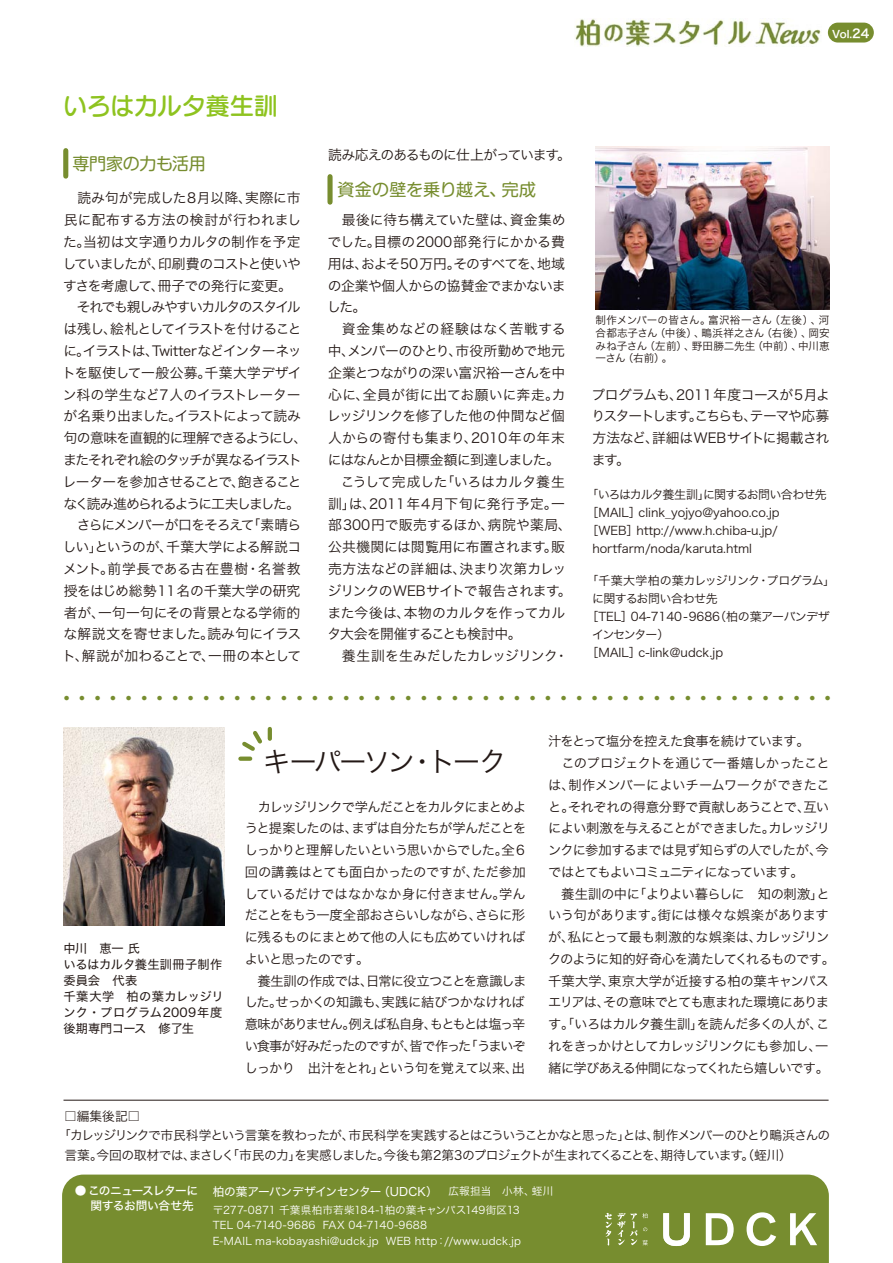
<style>
.page{position:relative;width:893px;height:1263px;background:#fff}
.page>*{position:absolute;margin:0;border:0;box-sizing:border-box;transform-origin:0 0}
.t1{font:27.6px "Hira Kaku Pro W3";letter-spacing:-.1em;color:#231815}
.t2{font:24.45px "Seurat Pro DB";letter-spacing:-.02em;color:#8ec31f}
.t3{font:16.95px "Shin M Go Pro";letter-spacing:.015em;color:#778d2f}
.t4{font:16.95px "Shin M Go Pro";letter-spacing:-.015em;color:#778d2f}
.t5{font:13.8px/21.8px "Hira Kaku Pro W3";letter-spacing:-.03em;color:#231815}
.t6{font:13.8px "Hira Kaku Pro W3";letter-spacing:-.075em;color:#231815}
.t7{font:13.35px/21.8px "Hira Kaku Pro W3";letter-spacing:-.055em;color:#231815}
.t8{font:12.75px "Hira Kaku Pro W3";letter-spacing:-.075em;color:#231815}
.t9{font:12.15px/15.9px "Hira Kaku Std W4";letter-spacing:.01em;color:#231815}
.t10{font:12px "Hira Kaku Pro W3";letter-spacing:-.005em;color:#231815}
.t11{font:12px "Hira Kaku Pro W3";letter-spacing:-.075em;color:#231815}
.t12{font:12px "Hira Kaku Pro W3";letter-spacing:-.04em;color:#231815}
.t13{font:12px "Hira Kaku Pro W3";letter-spacing:-.045em;color:#231815}
.t14{font:11.7px "Hira Kaku Std W4";letter-spacing:-.015em;color:#fff}
.t15{font:11.7px/14.9px "Hira Kaku Std W5";letter-spacing:-.035em;color:#fff}
.t16{font:10.65px/15.5px "Hira Kaku Std W3";letter-spacing:.015em;color:#fff}
.t17{font:10.65px/12.8px "Hira Kaku Std W3";color:#231815;text-align:justify}
.t18{font:10.35px "Hira Kaku Pro W6";color:#fff}
.t19{font:5.1px "Hira Kaku Pro W6";color:#778d2f}
.s1{font-size:12.15px}
.s2{font-family:"Hira Kaku Std W3";font-size:10.65px}
</style>
<div class="page">
<div style="left:62px;top:1174px;width:767px;height:89px;background:#778d2f"></div>
<svg style="left:663px;top:1213px;width:27px;height:33px"></svg>
<svg style="left:706px;top:1213px;width:28px;height:32px"></svg>
<svg style="left:747px;top:1212px;width:29px;height:34px"></svg>
<svg style="left:790px;top:1213px;width:27px;height:32px"></svg>
<svg style="left:605px;top:1213px;width:43px;height:32px"></svg>
<hr style="left:64px;top:1100px;width:765px;height:1px;background:#231815">
<div style="left:63px;top:151px;width:5px;height:25px;background:#778d2f"></div>
<div style="left:327px;top:177px;width:6px;height:25px;background:#778d2f"></div>
<img style="left:575px;top:19px;width:246px;height:27px">
<div style="left:828px;top:23px;width:46px;height:20px;background:#778d2f;border-radius:10px"></div>
<div style="left:240px;top:756px;width:10px;height:5px;background:#778d2f"></div>
<svg style="left:242px;top:731px;width:20px;height:20px"></svg>
<hr style="left:268px;top:729px;width:4px;height:10px;background:#778d2f">
<img style="left:63px;top:728px;width:161px;height:198px">
<img style="left:595px;top:146px;width:234px;height:163px">
<p class="t2" style="left:63px;top:90px;width:217px">いろはカルタ養生訓</p>
<p class="t4" style="left:72px;top:150px;width:135px">専門家の力も活用</p>
<p class="t5" style="left:62px;top:186px;width:247px">　読み句が完成した8月以降、実際に市民に配布する方法の検討が行われました。当初は文字通りカルタの制作を予定していましたが、印刷費のコストと使いやすさを考慮して、冊子での発行に変更。　それでも親しみやすいカルタのスタイルは残し、絵札としてイラストを付けることに。イラストは、Twitterなどインターネットを駆使して一般公募。千葉大学デザイン科の学生など7人のイラストレーターが名乗り出ました。イラストによって読み句の意味を直観的に理解できるようにし、またそれぞれ絵のタッチが異なるイラストレーターを参加させることで、飽きることなく読み進められるように工夫しました。　さらにメンバーが口をそろえて「素晴らしい」というのが、千葉大学による解説コメント。前学長である古在豊樹・名誉教授をはじめ総勢11名の千葉大学の研究者が、一句一句にその背景となる学術的な解説文を寄せました。読み句にイラスト、解説が加わることで、一冊の本として</p>
<p class="t6" style="left:328px;top:142px;width:244px">読み応えのあるものに仕上がっています。</p>
<p class="t3" style="left:337px;top:176px;width:200px">資金の壁を乗り越え、完成</p>
<p class="t5" style="left:327px;top:208px;width:246px">　最後に待ち構えていた壁は、資金集めでした。目標の2000部発行にかかる費用は、およそ50万円。そのすべてを、地域の企業や個人からの協賛金でまかないました。<br>　資金集めなどの経験はなく苦戦する中、メンバーのひとり、市役所勤めで地元企業とつながりの深い富沢裕一さんを中心に、全員が街に出てお願いに奔走。カレッジリンクを修了した他の仲間など個人からの寄付も集まり、2010年の年末にはなんとか目標金額に到達しました。　こうして完成した「いろはカルタ養生訓」は、2011年4月下旬に発行予定。一部300円で販売するほか、病院や薬局、公共機関には閲覧用に布置されます。販売方法などの詳細は、決まり次第カレッジリンクのWEBサイトで報告されます。また今後は、本物のカルタを作ってカルタ大会を開催することも検討中。<br>　養生訓を生みだしたカレッジリンク・</p>
<p class="t18" style="left:832px;top:25px;width:39px">Vol.<span class="s1">24</span></p>
<p class="t17" style="left:595px;top:313px;width:236px">制作メンバーの皆さん。富沢裕一さん（左後）、河合都志子さん（中後）、鴫浜祥之さん（右後）、岡安みね子さん（左前）、野田勝二先生（中前）、中川恵一さん（右前）。</p>
<p class="t5" style="left:591px;top:382px;width:240px;text-align:justify">プログラムも、2011年度コースが5月よりスタートします。こちらも、テーマや応募方法など、詳細はWEBサイトに掲載されます。</p>
<p class="t11" style="left:586px;top:484px;width:242px">「いろはカルタ養生訓」に関するお問い合わせ先</p>
<p class="t10" style="left:586px;top:502px;width:195px">［MAIL］clink_yojyo@yahoo.co.jp</p>
<p class="t10" style="left:586px;top:520px;width:193px">［WEB］http://www.h.chiba-u.jp/</p>
<p class="t10" style="left:592px;top:538px;width:161px">hortfarm/noda/karuta.html</p>
<p class="t12" style="left:586px;top:570px;width:250px">「千葉大学柏の葉カレッジリンク・プログラム」</p>
<p class="t13" style="left:592px;top:588px;width:127px">に関するお問い合わせ先</p>
<p class="t10" style="left:586px;top:606px;width:245px">［TEL］04-7140-9686（柏の葉アーバンデザ</p>
<p class="t10" style="left:592px;top:624px;width:79px">インセンター）</p>
<p class="t10" style="left:586px;top:642px;width:138px">［MAIL］c-link＠udck.jp</p>
<p class="t19" style="left:64px;top:693px;width:22px">● ●</p>
<p class="t19" style="left:95px;top:693px;width:22px">● ●</p>
<p class="t19" style="left:126px;top:693px;width:22px">● ●</p>
<p class="t19" style="left:157px;top:693px;width:22px">● ●</p>
<p class="t19" style="left:188px;top:693px;width:22px">● ●</p>
<p class="t19" style="left:219px;top:693px;width:22px">● ●</p>
<p class="t19" style="left:250px;top:693px;width:22px">● ●</p>
<p class="t19" style="left:282px;top:693px;width:22px">● ●</p>
<p class="t19" style="left:313px;top:693px;width:22px">● ●</p>
<p class="t19" style="left:344px;top:693px;width:22px">● ●</p>
<p class="t19" style="left:375px;top:693px;width:22px">● ●</p>
<p class="t19" style="left:406px;top:693px;width:22px">● ●</p>
<p class="t19" style="left:437px;top:693px;width:22px">● ●</p>
<p class="t19" style="left:468px;top:693px;width:22px">● ●</p>
<p class="t19" style="left:499px;top:693px;width:22px">● ●</p>
<p class="t19" style="left:530px;top:693px;width:22px">● ●</p>
<p class="t19" style="left:561px;top:693px;width:22px">● ●</p>
<p class="t19" style="left:592px;top:693px;width:22px">● ●</p>
<p class="t19" style="left:623px;top:693px;width:22px">● ●</p>
<p class="t19" style="left:654px;top:693px;width:22px">● ●</p>
<p class="t19" style="left:685px;top:693px;width:22px">● ●</p>
<p class="t19" style="left:716px;top:693px;width:22px">● ●</p>
<p class="t19" style="left:748px;top:693px;width:22px">● ●</p>
<p class="t19" style="left:779px;top:693px;width:22px">● ●</p>
<p class="t19" style="left:810px;top:693px;width:22px">● ●</p>
<p class="t9" style="left:63px;top:941px;width:162px">中川　恵一 氏<br>いるはカルタ養生訓冊子制作委員会　代表<br>千葉大学　柏の葉カレッジリンク・プログラム2009年度後期専門コース　修了生</p>
<p class="t1" style="left:263px;top:737px;width:245px">キーパーソン・トーク</p>
<p class="t7" style="left:245px;top:795px;width:283px">　カレッジリンクで学んだことをカルタにまとめようと提案したのは、まずは自分たちが学んだことをしっかりと理解したいという思いからでした。全6回の講義はとても面白かったのですが、ただ参加しているだけではなかなか身に付きません。学んだことをもう一度全部おさらいしながら、さらに形に残るものにまとめて他の人にも広めていければよいと思ったのです。<br>　養生訓の作成では、日常に役立つことを意識しました。せっかくの知識も、実践に結びつかなければ意味がありません。例えば私自身、もともとは塩っ辛い食事が好みだったのですが、皆で作った「うまいぞしっかり　出汁をとれ」という句を覚えて以来、出</p>
<p class="t7" style="left:548px;top:729px;width:288px">汁をとって塩分を控えた食事を続けています。<br>　このプロジェクトを通じて一番嬉しかったことは、制作メンバーによいチームワークができたこと。それぞれの得意分野で貢献しあうことで、互いによい刺激を与えることができました。カレッジリンクに参加するまでは見ず知らずの人でしたが、今ではとてもよいコミュニティになっています。<br>　養生訓の中に「よりよい暮らしに　知の刺激」という句があります。街には様々な娯楽がありますが、私にとって最も刺激的な娯楽は、カレッジリンクのように知的好奇心を満たしてくれるものです。千葉大学、東京大学が近接する柏の葉キャンパスエリアは、その意味でとても恵まれた環境にあります。「いろはカルタ養生訓」を読んだ多くの人が、これをきっかけとしてカレッジリンクにも参加し、一緒に学びあえる仲間になってくれたら嬉しいです。</p>
<p class="t8" style="left:64px;top:1105px;width:78px">□編集後記□</p>
<p class="t8" style="left:58px;top:1124px;width:774px">「カレッジリンクで市民科学という言葉を教わったが、市民科学を実践するとはこういうことかなと思った」とは、制作メンバーのひとり鴫浜さんの</p>
<p class="t8" style="left:65px;top:1143px;width:729px">言葉。今回の取材では、まさしく「市民の力」を実感しました。今後も第2第3のプロジェクトが生まれてくることを、期待しています。（蛭川）</p>
<p class="t15" style="left:75px;top:1183px;width:125px">● このニュースレターに　 関するお問い合せ先</p>
<p class="t14" style="left:213px;top:1182px;width:342px">柏の葉アーバンデザインセンター（UDCK）<span class="s2">　広報担当　小林、蛭川</span></p>
<p class="t16" style="left:213px;top:1202px;width:310px">〒277-0871 千葉県柏市若柴184-1柏の葉キャンパス149街区13<br>TEL 04-7140-9686 FAX 04-7140-9688<br>E-MAIL ma-kobayashi@udck.jp WEB http：//www.udck.jp</p>
</div>
